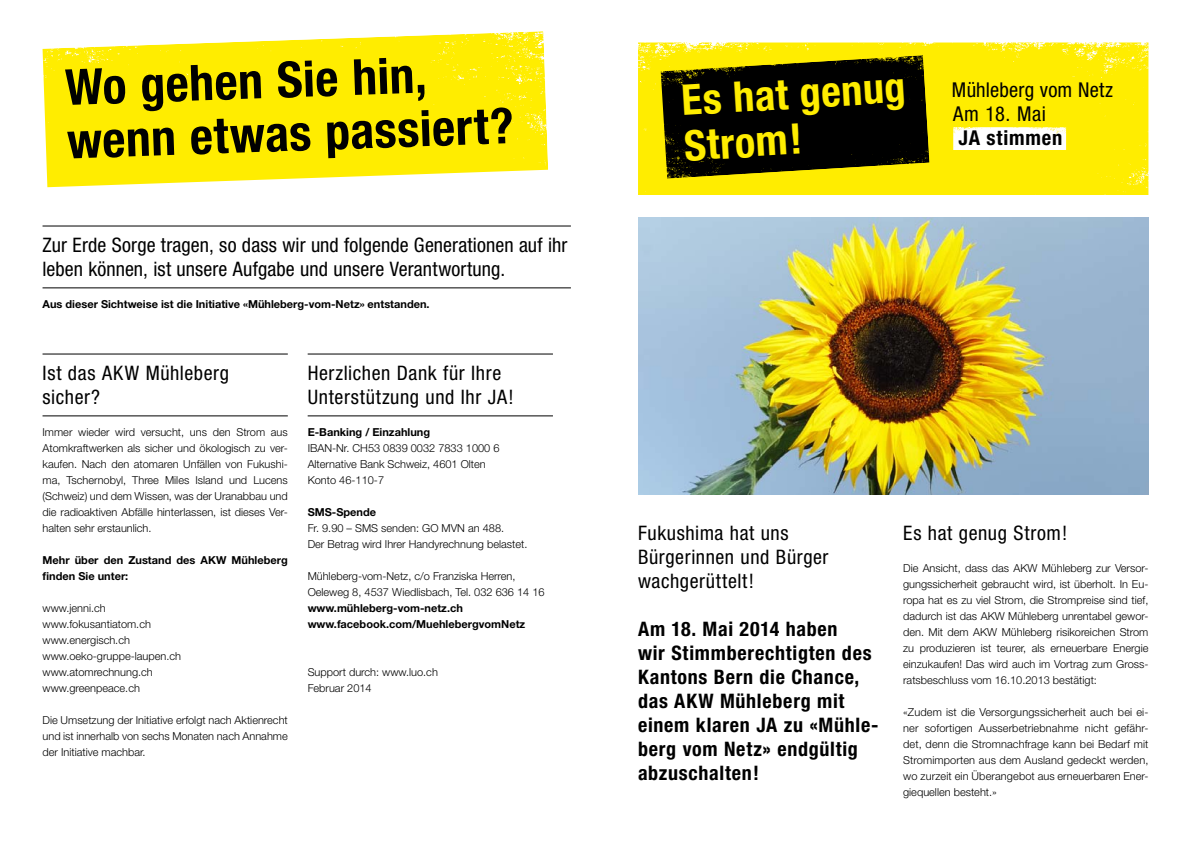
<style>
.page{position:relative;width:1191px;height:842px;background:#fff}
.page>*{position:absolute;margin:0;border:0;box-sizing:border-box;transform-origin:0 0}
.t1{font:700 condensed 49.7px/53.6px "Helvetica Neue";color:#000}
.t2{font:700 condensed 42.3px/46.1px "Helvetica Neue";color:#ffed00}
.t3{font:700 condensed 20.5px/24.3px "Helvetica Neue";letter-spacing:.035em;color:#000}
.t4{font:condensed 20.5px "Helvetica Neue";letter-spacing:.01em;color:#000}
.Headline_Linie{font:condensed 20px/24px "Helvetica Neue";letter-spacing:.015em;color:#000}
.Headline{font:700 condensed 20px/24px "Helvetica Neue";letter-spacing:.035em;color:#000}
.Headline-2{font:condensed 20px/24px "Helvetica Neue";letter-spacing:.03em;color:#000}
.Lauftext{font:300 11px/16px "Helvetica Neue";color:#000;text-align:justify}
.Lauftext-2{font:700 11px/16px "Helvetica Neue";color:#000}
.s1{font-weight:400}
</style>
<div class="page">
<div style="left:638px;top:43px;width:510px;height:151px;background:#ffed00"></div>
<svg style="left:1081px;top:43px;width:36px;height:20px"></svg>
<img style="left:638px;top:218px;width:510px;height:277px">
<svg style="left:656px;top:43px;width:273px;height:136px;background:#3f3b01"></svg>
<svg style="left:953px;top:127px;width:113px;height:22px"></svg>
<svg style="left:43px;top:31px;width:505px;height:156px;background:#ffef20"></svg>
<hr style="left:43px;top:353px;width:245px;height:1px;background:#000">
<hr style="left:43px;top:415px;width:245px;height:1px;background:#000">
<hr style="left:43px;top:225px;width:528px;height:1px;background:#000">
<hr style="left:43px;top:287px;width:528px;height:1px;background:#000">
<hr style="left:308px;top:353px;width:245px;height:1px;background:#000">
<hr style="left:308px;top:415px;width:245px;height:1px;background:#000">
<p class="t1" style="left:64px;top:60px;width:448px;rotate:-2deg">Wo gehen Sie hin, wenn etwas passiert?</p>
<p class="Headline_Linie" style="left:43px;top:233px;width:526px">Zur Erde Sorge tragen, so dass wir und folgende Generationen auf ihr leben können, ist unsere Aufgabe und unsere Verantwortung.</p>
<p class="Lauftext-2" style="left:43px;top:296px;width:388px">Aus dieser Sichtweise ist die Initiative «Mühleberg-vom-Netz» entstanden.</p>
<p class="Headline_Linie" style="left:43px;top:361px;width:188px">Ist das AKW Mühleberg sicher?</p>
<p class="Lauftext" style="left:43px;top:424px;width:247px">Immer wieder wird versucht, uns den Strom aus Atomkraftwerken als sicher und ökologisch zu ver&shy;kaufen. Nach den atomaren Unfällen von Fukushi&shy;ma, Tschernobyl, Three Miles Island und Lucens (Schweiz) und dem Wissen, was der Uranabbau und die radioaktiven Abfälle hinterlassen, ist dieses Ver&shy;halten sehr erstaunlich.</p>
<p class="Lauftext-2" style="left:43px;top:552px;width:247px">Mehr über den Zustand des AKW Mühleberg finden Sie unter:</p>
<p class="Lauftext" style="left:43px;top:600px;width:65px">www.jenni.ch</p>
<p class="Lauftext" style="left:43px;top:616px;width:110px">www.fokusantiatom.ch</p>
<p class="Lauftext" style="left:43px;top:632px;width:89px">www.energisch.ch</p>
<p class="Lauftext" style="left:43px;top:648px;width:140px">www.oeko-gruppe-laupen.ch</p>
<p class="Lauftext" style="left:43px;top:664px;width:112px">www.atomrechnung.ch</p>
<p class="Lauftext" style="left:43px;top:680px;width:99px">www.greenpeace.ch</p>
<p class="Lauftext" style="left:43px;top:712px;width:247px">Die Umsetzung der Initiative erfolgt nach Aktienrecht und ist innerhalb von sechs Monaten nach Annahme der Initiative machbar.</p>
<p class="Headline_Linie" style="left:308px;top:361px;width:207px">Herzlichen Dank für Ihre<br>Unterstützung und Ihr JA!</p>
<p class="Lauftext-2" style="left:308px;top:424px;width:124px">E-Banking / Einzahlung</p>
<p class="Lauftext" style="left:308px;top:440px;width:193px">IBAN-Nr. CH53 0839 0032 7833 1000 6</p>
<p class="Lauftext" style="left:308px;top:456px;width:180px">Alternative Bank Schweiz, 4601 Olten</p>
<p class="Lauftext" style="left:308px;top:472px;width:78px">Konto 46-110-7</p>
<p class="Lauftext-2" style="left:308px;top:504px;width:70px">SMS-Spende</p>
<p class="Lauftext" style="left:308px;top:520px;width:198px">Fr. 9.90 – SMS senden: GO MVN an 488.</p>
<p class="Lauftext" style="left:308px;top:536px;width:221px">Der Betrag wird Ihrer Handyrechnung belastet.</p>
<p class="Lauftext" style="left:308px;top:568px;width:209px">Mühleberg-vom-Netz, c/o Franziska Herren,</p>
<p class="Lauftext" style="left:308px;top:584px;width:238px">Oeleweg 8, 4537 Wiedlisbach, Tel. 032 636 14 16</p>
<p class="Lauftext-2" style="left:308px;top:600px;width:157px">www.mühleberg-vom-netz.ch</p>
<p class="Lauftext-2" style="left:308px;top:616px;width:219px">www.facebook.com/MuehlebergvomNetz</p>
<p class="Lauftext" style="left:308px;top:664px;width:132px">Support durch: www.luo.ch</p>
<p class="Lauftext" style="left:308px;top:680px;width:65px">Februar 2014</p>
<p class="t2" style="left:680px;top:76px;width:226px;rotate:-3deg">Es hat genug<br>Strom!</p>
<p class="t4" style="left:952px;top:77px;width:163px">Mühleberg vom Netz</p>
<p class="t3" style="left:953px;top:101px;width:111px"><span class="s1">Am 18. Mai<br></span>JA stimmen</p>
<p class="Headline-2" style="left:638px;top:521px;width:192px">Fukushima hat uns<br>Bürgerinnen und Bürger wachgerüttelt!</p>
<p class="Headline" style="left:638px;top:617px;width:242px">Am 18. Mai 2014 haben<br>wir Stimmberechtigten des<br>Kantons Bern die Chance, das AKW Mühleberg mit einem klaren JA zu «Mühle&shy;berg vom Netz» endgültig abzuschalten!</p>
<p class="Headline-2" style="left:903px;top:521px;width:166px">Es hat genug Strom!</p>
<p class="Lauftext" style="left:903px;top:560px;width:247px">Die Ansicht, dass das AKW Mühleberg zur Versor&shy;gungssicherheit gebraucht wird, ist überholt. In Eu&shy;ropa hat es zu viel Strom, die Strompreise sind tief, dadurch ist das AKW Mühleberg unrentabel gewor&shy;den. Mit dem AKW Mühleberg risikoreichen Strom zu produzieren ist teurer, als erneuerbare Energie einzukaufen! Das wird auch im Vortrag zum Gross&shy;ratsbeschluss vom 16.10.2013 bestätigt:</p>
<p class="Lauftext" style="left:903px;top:704px;width:247px">«Zudem ist die Versorgungssicherheit auch bei ei&shy;ner sofortigen Ausserbetriebnahme nicht gefähr&shy;det, denn die Stromnachfrage kann bei Bedarf mit Stromimporten aus dem Ausland gedeckt werden, wo zurzeit ein Überangebot aus erneuerbaren Ener&shy;giequellen besteht.»</p>
</div>
